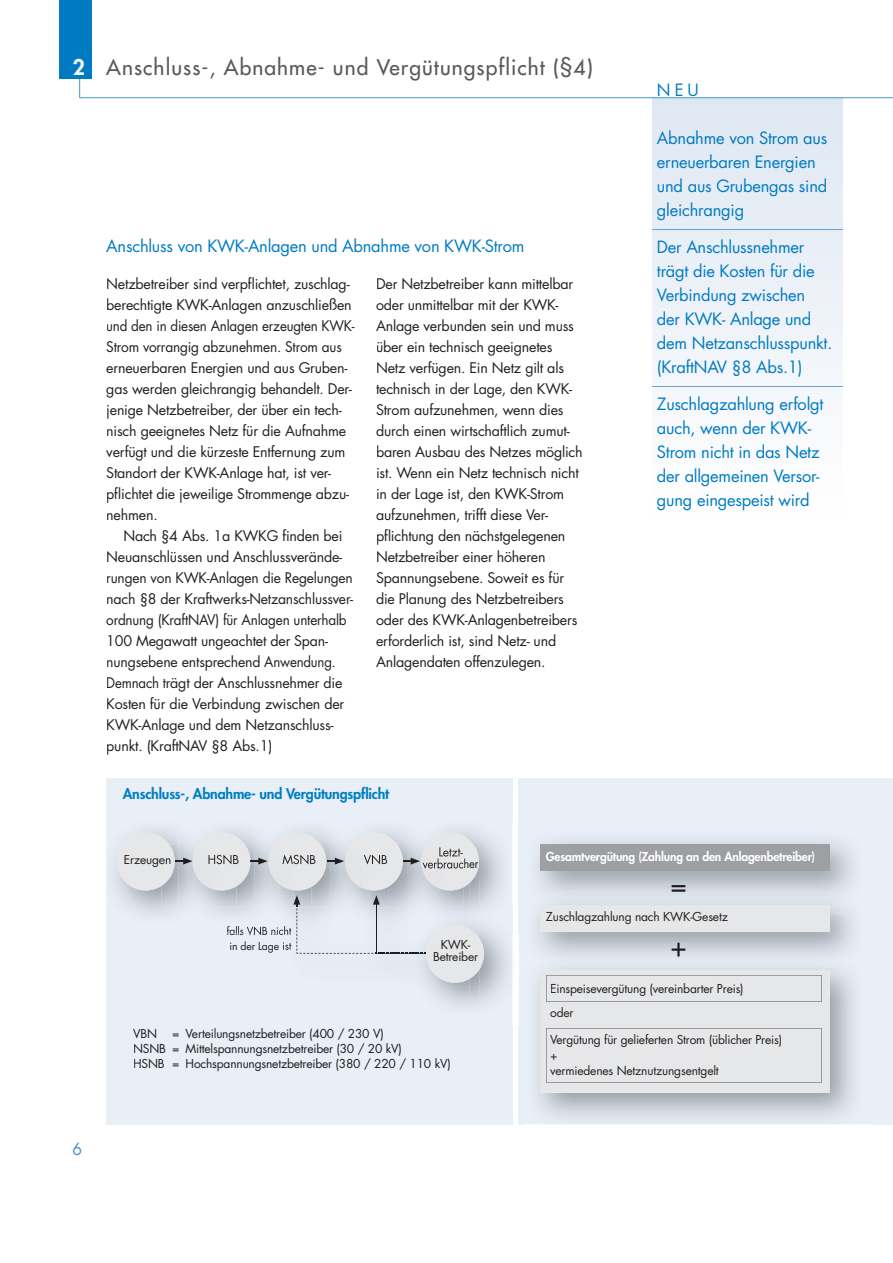
<style>
.page{position:relative;width:893px;height:1263px;background:#fff}
.page>*{position:absolute;margin:0;border:0;box-sizing:border-box;transform-origin:0 0}
.t1{font:21px "Futura";letter-spacing:.05em;color:#58595b}
.t2{font:16.5px/24px "Futura";letter-spacing:-.015em;color:#007bc3}
.t3{font:16.5px "Futura";color:#4694cc;scale:.95 1}
.t4{font:14.25px/21px "Futura";letter-spacing:-.015em;color:#231f20}
.t5{font:800 14.25px "Futura";letter-spacing:-.015em;color:#007fc5}
.t6{font:12px/24.9px "Futura";letter-spacing:-.015em;color:#231f20}
.t7{font:12px/15px "Futura";letter-spacing:-.015em;color:#1f1d1f}
.t8{font:800 12px "Futura";letter-spacing:-.015em;color:#fff}
.t9{font:10.5px/15px "Futura";letter-spacing:-.015em;color:#1f1d1f}
.s1{font-weight:800;color:#fff}
</style>
<div class="page">
<div style="left:106px;top:778px;width:406px;height:347px;background:#e9eff6"></div>
<svg style="left:519px;top:778px;width:374px;height:346px;background:#e2e8ef"></svg>
<div style="left:653px;top:98px;width:190px;height:426px;background:linear-gradient(to bottom,#dee7f2,#fff)"></div>
<hr style="left:653px;top:229px;width:190px;height:1px;background:#6ba2d1">
<hr style="left:653px;top:386px;width:190px;height:1px;background:#6ba2d1">
<svg style="left:79px;top:79px;width:814px;height:19px"></svg>
<div style="left:60px;top:0;width:32px;height:79px;background:#007bc3"></div>
<img style="left:536px;top:913px;width:318px;height:212px">
<div style="left:540px;top:971px;width:289px;height:121px;background:#e6e7e8"></div>
<div style="left:540px;top:844px;width:289px;height:27px;background:#9d9fa2"></div>
<div style="left:536px;top:957px;width:318px;height:17px;background:#e2e7ee"></div>
<img style="left:540px;top:971px;width:289px;height:3px">
<div style="left:535px;top:891px;width:321px;height:22px;background:#dde3ea"></div>
<div style="left:540px;top:905px;width:289px;height:26px;background:#e6e7e8"></div>
<svg style="left:546px;top:975px;width:276px;height:27px"></svg>
<svg style="left:672px;top:885px;width:13px;height:7px"></svg>
<svg style="left:672px;top:943px;width:13px;height:13px"></svg>
<div style="left:551px;top:983px;width:191px;height:13px;background:#e6e7e8"></div>
<svg style="left:546px;top:1028px;width:276px;height:54px"></svg>
<div style="left:550px;top:1065px;width:169px;height:13px;background:#e6e7e8"></div>
<img style="left:106px;top:818px;width:72px;height:116px">
<div style="left:117px;top:833px;width:58px;height:57px;background:#e6e7e8;border-radius:50%"></div>
<img style="left:218px;top:830px;width:36px;height:84px">
<div style="left:193px;top:833px;width:57px;height:57px;background:#e6e7e8;border-radius:50%"></div>
<img style="left:254px;top:827px;width:40px;height:16px">
<div style="left:268px;top:833px;width:58px;height:57px;background:#e6e7e8;border-radius:50%"></div>
<img style="left:331px;top:827px;width:38px;height:16px">
<div style="left:345px;top:833px;width:58px;height:57px;background:#e6e7e8;border-radius:50%"></div>
<img style="left:407px;top:818px;width:112px;height:93px">
<div style="left:421px;top:833px;width:58px;height:57px;background:#e6e7e8;border-radius:50%"></div>
<img style="left:161px;top:843px;width:57px;height:64px">
<img style="left:161px;top:843px;width:14px;height:43px">
<img style="left:218px;top:890px;width:18px;height:17px">
<img style="left:193px;top:843px;width:43px;height:47px">
<svg style="left:161px;top:855px;width:9px;height:12px"></svg>
<img style="left:208px;top:855px;width:28px;height:9px">
<svg style="left:176px;top:858px;width:17px;height:6px"></svg>
<img style="left:237px;top:843px;width:42px;height:64px">
<img style="left:237px;top:843px;width:13px;height:43px">
<img style="left:268px;top:843px;width:41px;height:41px">
<svg style="left:236px;top:855px;width:3px;height:9px"></svg>
<img style="left:283px;top:854px;width:28px;height:10px">
<svg style="left:251px;top:858px;width:17px;height:6px"></svg>
<img style="left:326px;top:843px;width:19px;height:38px">
<img style="left:315px;top:843px;width:11px;height:38px">
<img style="left:345px;top:843px;width:35px;height:38px">
<svg style="left:311px;top:855px;width:4px;height:9px"></svg>
<img style="left:364px;top:855px;width:24px;height:9px">
<svg style="left:327px;top:858px;width:17px;height:6px"></svg>
<img style="left:469px;top:881px;width:11px;height:30px">
<img style="left:300px;top:887px;width:31px;height:31px">
<img style="left:279px;top:890px;width:15px;height:5px">
<img style="left:294px;top:890px;width:17px;height:17px">
<img style="left:279px;top:881px;width:32px;height:9px">
<img style="left:313px;top:881px;width:46px;height:26px">
<svg style="left:311px;top:881px;width:8px;height:6px"></svg>
<img style="left:352px;top:881px;width:7px;height:5px">
<img style="left:446px;top:887px;width:23px;height:41px">
<img style="left:426px;top:907px;width:20px;height:4px">
<svg style="left:464px;top:881px;width:7px;height:6px"></svg>
<img style="left:359px;top:890px;width:29px;height:15px">
<img style="left:359px;top:886px;width:29px;height:4px">
<img style="left:300px;top:953px;width:58px;height:1px">
<img style="left:396px;top:843px;width:25px;height:38px">
<img style="left:421px;top:843px;width:39px;height:38px">
<img style="left:439px;top:847px;width:24px;height:9px">
<img style="left:423px;top:858px;width:41px;height:11px">
<img style="left:389px;top:881px;width:57px;height:26px">
<svg style="left:388px;top:881px;width:7px;height:6px"></svg>
<img style="left:446px;top:890px;width:18px;height:17px">
<img style="left:429px;top:881px;width:35px;height:9px">
<svg style="left:403px;top:858px;width:17px;height:6px"></svg>
<img style="left:440px;top:934px;width:73px;height:72px">
<img style="left:469px;top:911px;width:50px;height:23px">
<img style="left:420px;top:946px;width:49px;height:51px">
<svg style="left:360px;top:895px;width:66px;height:59px"></svg>
<div style="left:426px;top:925px;width:58px;height:58px;background:#e6e7e8;border-radius:50%"></div>
<img style="left:227px;top:926px;width:27px;height:8px">
<img style="left:254px;top:926px;width:25px;height:8px">
<svg style="left:279px;top:895px;width:21px;height:59px"></svg>
<h1 class="t1" style="left:73px;top:54px;width:521px"><span class="s1">2</span> Anschluss-, Abnahme- und Vergütungspflicht (§4)</h1>
<p class="t2" style="left:106px;top:234px;width:420px">Anschluss von KWK-Anlagen und Abnahme von KWK-Strom</p>
<p class="t4" style="left:106px;top:274px;width:250px">Netzbetreiber sind verpflichtet, zuschlag&shy;berechtigte KWK-Anlagen anzuschließen und den in diesen Anlagen erzeugten KWK-Strom vorrangig abzunehmen. Strom aus erneuerbaren Energien und aus Gruben&shy;gas werden gleichrangig behandelt. Der&shy;jenige Netzbetreiber, der über ein tech&shy;nisch geeignetes Netz für die Aufnahme verfügt und die kürzeste Entfernung zum Standort der KWK-Anlage hat, ist ver&shy;pflichtet die jeweilige Strommenge abzu&shy;nehmen.</p>
<p class="t4" style="left:106px;top:526px;width:248px;text-indent:17px">Nach §4 Abs. 1a KWKG finden bei Neuanschlüssen und Anschlussverände&shy;rungen von KWK-Anlagen die Regelungen nach §8 der Kraftwerks-Netzanschlussver&shy;ordnung (KraftNAV) für Anlagen unterhalb 100 Megawatt ungeachtet der Span&shy;nungsebene entsprechend Anwendung.<br>Demnach trägt der Anschlussnehmer die Kosten für die Verbindung zwischen der KWK-Anlage und dem Netzanschluss&shy;punkt. (KraftNAV §8 Abs.1)</p>
<p class="t4" style="left:376px;top:274px;width:208px">Der Netzbetreiber kann mittelbar oder unmittelbar mit der KWK-<br>Anlage verbunden sein und muss über ein technisch geeignetes<br>Netz verfügen. Ein Netz gilt als technisch in der Lage, den KWK-<br>Strom aufzunehmen, wenn dies durch einen wirtschaftlich zumut&shy;baren Ausbau des Netzes möglich ist. Wenn ein Netz technisch nicht in der Lage ist, den KWK-Strom aufzunehmen, trifft diese Ver&shy;pflichtung den nächstgelegenen<br>Netzbetreiber einer höheren<br>Spannungsebene. Soweit es für die Planung des Netzbetreibers oder des KWK-Anlagenbetreibers erforderlich ist, sind Netz- und<br>Anlagendaten offenzulegen.</p>
<p class="t5" style="left:123px;top:785px;width:268px">Anschluss-, Abnahme- und Vergütungspflicht</p>
<p class="t2" style="left:657px;top:79px;width:43px">NEU</p>
<p class="t2" style="left:657px;top:127px;width:172px">Abnahme von Strom aus erneuerbaren Energien und aus Grubengas sind gleichrangig</p>
<p class="t2" style="left:657px;top:235px;width:177px">Der Anschlussnehmer trägt die Kosten für die<br>Verbindung zwischen der KWK- Anlage und dem Netzanschlusspunkt. (KraftNAV §8 Abs.1)</p>
<p class="t2" style="left:657px;top:392px;width:168px">Zuschlagzahlung erfolgt auch, wenn der KWK-<br>Strom nicht in das Netz der allge meinen Versor&shy;gung eingespeist wird</p>
<p class="t3" style="left:72px;top:1139px;width:12px">6</p>
<p class="t6" style="left:124px;top:847px;width:49px">Erzeugen</p>
<p class="t9" style="left:227px;top:923px;width:66px">falls VNB nicht in der Lage ist</p>
<p class="t6" style="left:433px;top:938px;width:47px;line-height:12px;text-align:center">KWK-<br>Betreiber</p>
<p class="t7" style="left:133px;top:1026px;width:319px;text-indent:39px">= Verteilungsnetzbetreiber (400 / 230 V)<br>NSNB = Mittelspannungsnetzbetreiber (30 / 20 kV)<br>HSNB = Hochspannungsnetzbetreiber (380 / 220 / 110 kV)</p>
<p class="t7" style="left:133px;top:1026px;width:25px">VBN</p>
<p class="t8" style="left:546px;top:849px;width:271px">Gesamtvergütung (Zahlung an den Anlagenbetreiber)</p>
<p class="t6" style="left:546px;top:905px;width:183px">Zuschlagzahlung nach KWK-Gesetz</p>
<p class="t6" style="left:550px;top:976px;width:195px">Einspeisevergütung (vereinbarter Preis) oder</p>
<p class="t6" style="left:550px;top:1031px;width:234px;line-height:16.8px">Vergütung für gelieferten Strom (üblicher Preis) +</p>
<p class="t6" style="left:550px;top:1059px;width:170px">vermiedenes Netznutzungsentgelt</p>
</div>
